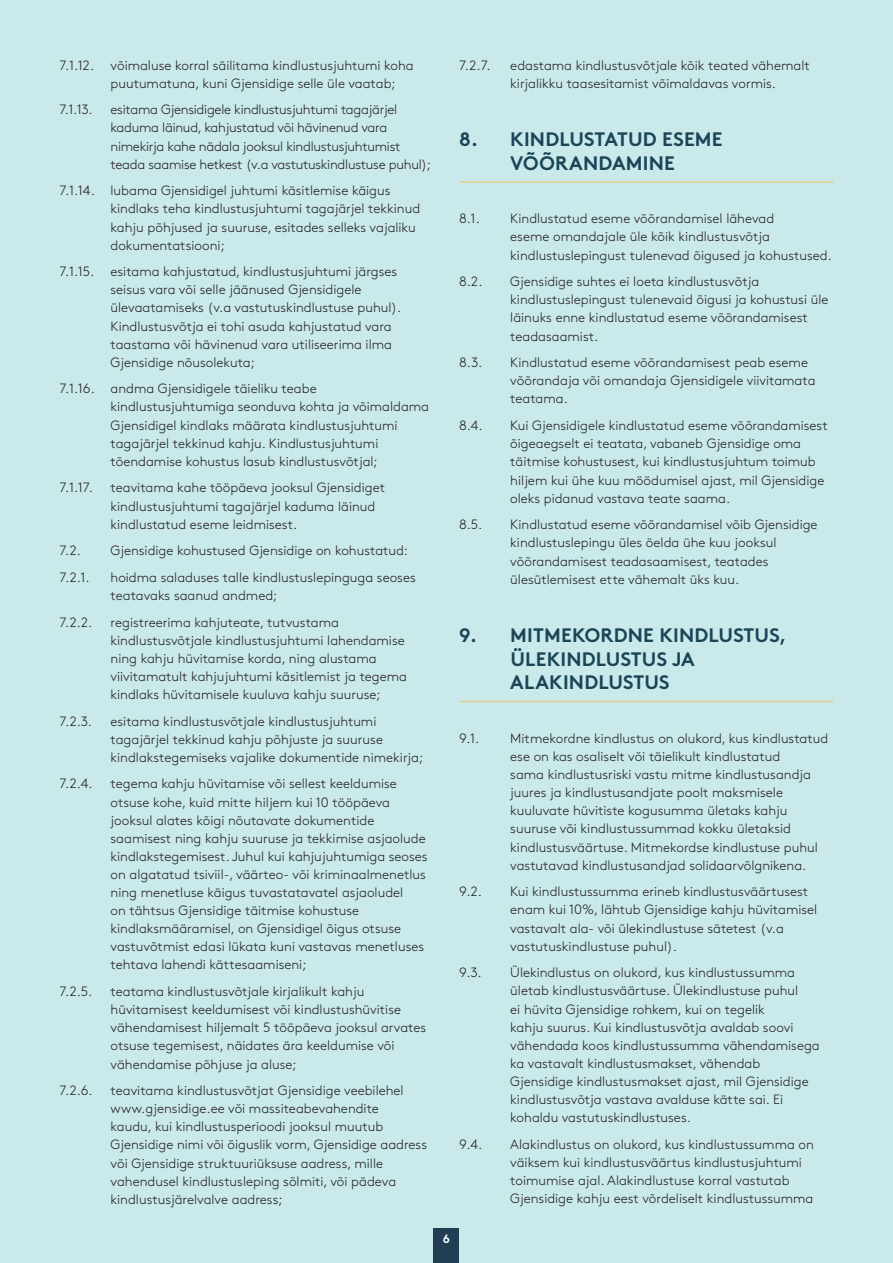
<style>
.page{position:relative;width:893px;height:1263px;background:#c9e9eb}
.page>*{position:absolute;margin:0;border:0;box-sizing:border-box;transform-origin:0 0}
.t1{font:700 19.5px/23.5px "Gjen Brown OT";letter-spacing:.01em;color:#1b4557;text-align:center}
.t2{font:300 13.5px/18.1px "Gjen Brown OT";color:#231f20}
.t3{font:300 13.5px/18.1px "Gjen Brown OT";letter-spacing:-.02em;color:#231f20}
.t4{font:700 12px "Gjen Brown OT";color:#fff}
</style>
<div class="page">
<div style="left:434px;top:1229px;width:25px;height:34px;background:#223e55"></div>
<hr style="left:459px;top:181px;width:374px;height:2px;background:#e0d08f">
<hr style="left:459px;top:701px;width:374px;height:1px;background:#e0d08f">
<p class="t2" style="left:111px;top:55px;width:305px;text-indent:-51px">7.1.12. võimaluse korral säilitama kindlustusjuhtumi koha puutumatuna, kuni Gjensidige selle üle vaatab;</p>
<p class="t2" style="left:60px;top:100px;width:34px">7.1.13.</p>
<p class="t3" style="left:111px;top:100px;width:322px">esitama Gjensidigele kindlustusjuhtumi tagajärjel kaduma läinud, kahjustatud või hävinenud vara nimekirja kahe nädala jooksul kindlustusjuhtumist teada saamise hetkest (v.a vastutuskindlustuse puhul);</p>
<p class="t2" style="left:111px;top:181px;width:311px;text-indent:-51px">7.1.14. lubama Gjensidigel juhtumi käsitlemise käigus kindlaks teha kindlustusjuhtumi tagajärjel tekkinud kahju põhjused ja suuruse, esitades selleks vajaliku dokumentatsiooni;</p>
<p class="t2" style="left:111px;top:261px;width:292px;text-indent:-51px">7.1.15. esitama kahjustatud, kindlustusjuhtumi järgses seisus vara või selle jäänused Gjensidigele ülevaatamiseks (v.a vastutuskindlustuse puhul).<br>Kindlustusvõtja ei tohi asuda kahjustatud vara taastama või hävinenud vara utiliseerima ilma Gjensidige nõusolekuta;</p>
<p class="t2" style="left:111px;top:379px;width:320px;text-indent:-51px">7.1.16. andma Gjensidigele täieliku teabe kindlustusjuhtumiga seonduva kohta ja võimaldama Gjensidigel kindlaks määrata kindlustusjuhtumi tagajärjel tekkinud kahju. Kindlustusjuhtumi tõendamise kohustus lasub kindlustusvõtjal;</p>
<p class="t2" style="left:60px;top:478px;width:35px">7.1.17.</p>
<p class="t2" style="left:111px;top:478px;width:276px">teavitama kahe tööpäeva jooksul Gjensidiget kindlustusjuhtumi tagajärjel kaduma läinud kindlustatud eseme leidmisest.</p>
<p class="t2" style="left:60px;top:540px;width:23px">7.2.</p>
<p class="t2" style="left:111px;top:540px;width:299px">Gjensidige kohustused Gjensidige on kohustatud:</p>
<p class="t2" style="left:60px;top:567px;width:32px">7.2.1.</p>
<p class="t2" style="left:111px;top:567px;width:307px">hoidma saladuses talle kindlustuslepinguga seoses teatavaks saanud andmed;</p>
<p class="t2" style="left:60px;top:612px;width:34px">7.2.2.</p>
<p class="t2" style="left:111px;top:612px;width:298px">registreerima kahjuteate, tutvustama kindlustusvõtjale kindlustusjuhtumi lahendamise ning kahju hüvitamise korda, ning alustama viivitamatult kahjujuhtumi käsitlemist ja tegema kindlaks hüvitamisele kuuluva kahju suuruse;</p>
<p class="t2" style="left:60px;top:711px;width:34px">7.2.3.</p>
<p class="t2" style="left:111px;top:711px;width:314px">esitama kindlustusvõtjale kindlustusjuhtumi tagajärjel tekkinud kahju põhjuste ja suuruse kindlakstegemiseks vajalike dokumentide nimekirja;</p>
<p class="t2" style="left:60px;top:774px;width:35px">7.2.4.</p>
<p class="t2" style="left:111px;top:774px;width:319px">tegema kahju hüvitamise või sellest keeldumise otsuse kohe, kuid mitte hiljem kui 10 tööpäeva jooksul alates kõigi nõutavate dokumentide saamisest ning kahju suuruse ja tekkimise asjaolude kindlakstegemisest. Juhul kui kahjujuhtumiga seoses on algatatud tsiviil-, väärteo- või kriminaalmenetlus ning menetluse käigus tuvastatavatel asjaoludel<br>on tähtsus Gjensidige täitmise kohustuse kindlaksmääramisel, on Gjensidigel õigus otsuse vastuvõtmist edasi lükata kuni vastavas menetluses tehtava lahendi kättesaamiseni;</p>
<p class="t2" style="left:60px;top:981px;width:34px">7.2.5.</p>
<p class="t2" style="left:111px;top:981px;width:317px">teatama kindlustusvõtjale kirjalikult kahju hüvitamisest keeldumisest või kindlustushüvitise vähendamisest hiljemalt 5 tööpäeva jooksul arvates otsuse tegemisest, näidates ära keeldumise või vähendamise põhjuse ja aluse;</p>
<p class="t2" style="left:60px;top:1080px;width:35px">7.2.6.</p>
<p class="t2" style="left:111px;top:1080px;width:318px">teavitama kindlustusvõtjat Gjensidige veebilehel www.gjensidige.ee või massiteabevahendite<br>kaudu, kui kindlustusperioodi jooksul muutub Gjensidige nimi või õiguslik vorm, Gjensidige aadress või Gjensidige struktuuriüksuse aadress, mille vahendusel kindlustusleping sõlmiti, või pädeva kindlustusjärelvalve aadress;</p>
<p class="t2" style="left:459px;top:55px;width:33px">7.2.7.</p>
<p class="t2" style="left:510px;top:55px;width:301px">edastama kindlustusvõtjale kõik teated vähemalt kirjalikku taasesitamist võimaldavas vormis.</p>
<h1 class="t1" style="left:459px;top:126px;width:265px">8. KINDLUSTATUD ESEME<br>VÕÕRANDAMINE</h1>
<p class="t2" style="left:459px;top:209px;width:22px">8.1.</p>
<p class="t2" style="left:510px;top:209px;width:323px">Kindlustatud eseme võõrandamisel lähevad<br>eseme omandajale üle kõik kindlustusvõtja kindlustuslepingust tulenevad õigused ja kohustused.</p>
<p class="t2" style="left:459px;top:271px;width:25px">8.2.</p>
<p class="t2" style="left:510px;top:271px;width:320px">Gjensidige suhtes ei loeta kindlustusvõtja kindlustuslepingust tulenevaid õigusi ja kohustusi üle läinuks enne kindlustatud eseme võõrandamisest teadasaamist.</p>
<p class="t2" style="left:459px;top:352px;width:24px">8.3.</p>
<p class="t2" style="left:510px;top:352px;width:307px">Kindlustatud eseme võõrandamisest peab eseme võõrandaja või omandaja Gjensidigele viivitamata teatama.</p>
<p class="t2" style="left:459px;top:415px;width:25px">8.4.</p>
<p class="t2" style="left:510px;top:415px;width:319px">Kui Gjensidigele kindlustatud eseme võõrandamisest õigeaegselt ei teatata, vabaneb Gjensidige oma täitmise kohustusest, kui kindlustusjuhtum toimub hiljem kui ühe kuu möödumisel ajast, mil Gjensidige oleks pidanud vastava teate saama.</p>
<p class="t2" style="left:459px;top:515px;width:24px">8.5.</p>
<p class="t2" style="left:510px;top:515px;width:309px">Kindlustatud eseme võõrandamisel võib Gjensidige kindlustuslepingu üles öelda ühe kuu jooksul võõrandamisest teadasaamisest, teatades ülesütlemisest ette vähemalt üks kuu.</p>
<h1 class="t1" style="left:510px;top:622px;width:278px;text-align:left;text-indent:-51px">9. MITMEKORDNE KINDLUSTUS,<br>ÜLEKINDLUSTUS JA<br>ALAKINDLUSTUS</h1>
<p class="t2" style="left:459px;top:728px;width:22px">9.1.</p>
<p class="t2" style="left:510px;top:728px;width:319px">Mitmekordne kindlustus on olukord, kus kindlustatud ese on kas osaliselt või täielikult kindlustatud<br>sama kindlustusriski vastu mitme kindlustusandja juures ja kindlustusandjate poolt maksmisele kuuluvate hüvitiste kogusumma ületaks kahju suuruse või kindlustussummad kokku ületaksid kindlustusväärtuse. Mitmekordse kindlustuse puhul vastutavad kindlustusandjad solidaarvõlgnikena.</p>
<p class="t2" style="left:459px;top:881px;width:24px">9.2.</p>
<p class="t2" style="left:510px;top:881px;width:308px">Kui kindlustussumma erineb kindlustusväärtusest enam kui 10%, lähtub Gjensidige kahju hüvitamisel vastavalt ala- või ülekindlustuse sätetest (v.a vastutuskindlustuse puhul).</p>
<p class="t2" style="left:459px;top:963px;width:24px">9.3.</p>
<p class="t2" style="left:510px;top:963px;width:311px">Ülekindlustus on olukord, kus kindlustussumma ületab kindlustusväärtuse. Ülekindlustuse puhul<br>ei hüvita Gjensidige rohkem, kui on tegelik<br>kahju suurus. Kui kindlustusvõtja avaldab soovi vähendada koos kindlustussumma vähendamisega ka vastavalt kindlustusmakset, vähendab Gjensidige kindlustusmakset ajast, mil Gjensidige kindlustusvõtja vastava avalduse kätte sai. Ei kohaldu vastutuskindlustuses.</p>
<p class="t2" style="left:459px;top:1134px;width:24px">9.4.</p>
<p class="t2" style="left:510px;top:1134px;width:305px">Alakindlustus on olukord, kus kindlustussumma on väiksem kui kindlustusväärtus kindlustusjuhtumi toimumise ajal. Alakindlustuse korral vastutab Gjensidige kahju eest võrdeliselt kindlustussumma</p>
<p class="t4" style="left:443px;top:1229px;width:9px">6</p>
</div>
